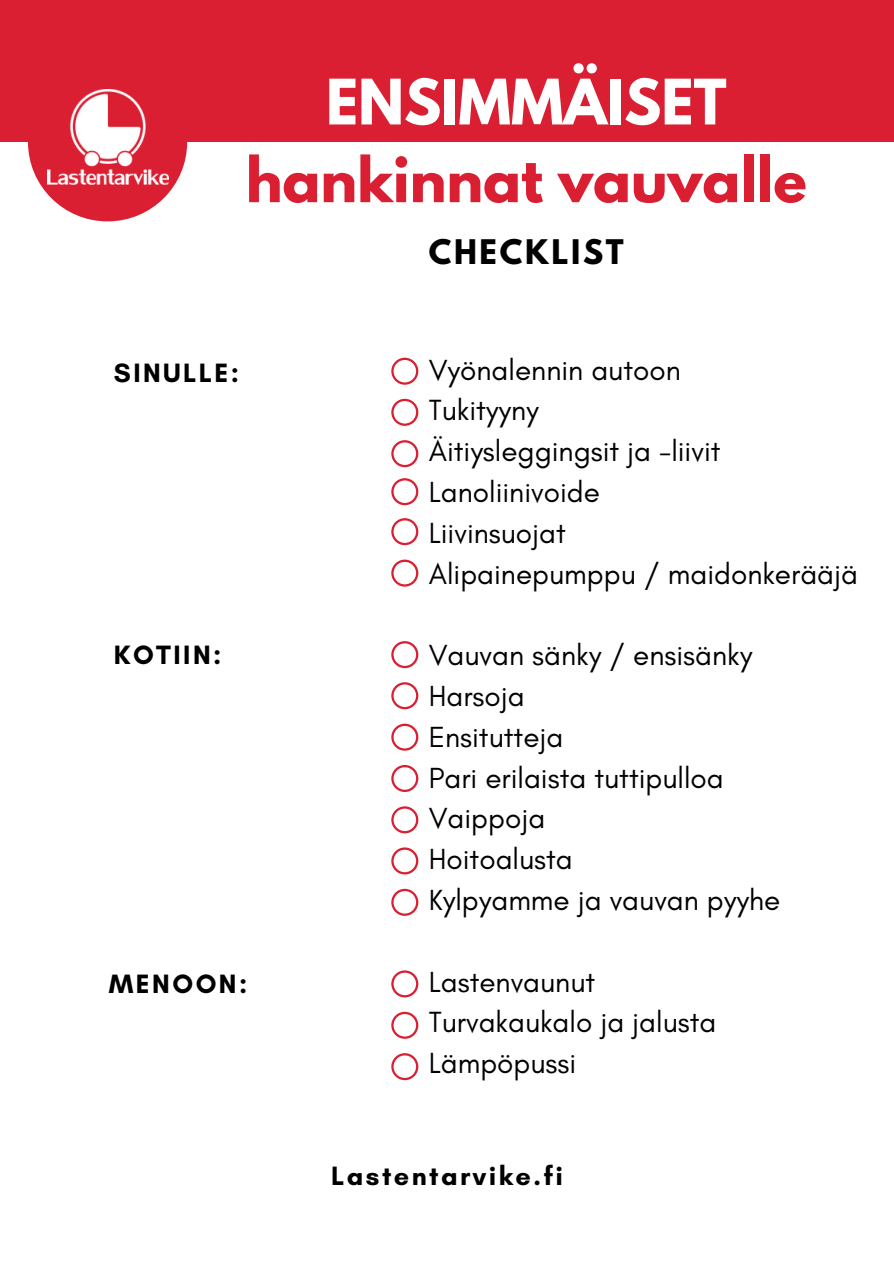
<style>
.page{position:relative;width:894px;height:1264px;background:#fff}
.page>*{position:absolute;margin:0;border:0;box-sizing:border-box;transform-origin:0 0}
.t1{font:700 55.5px "League Spartan";color:#da1f32}
.t2{font:700 55.5px "League Spartan";color:#fff}
.t3{font:700 30px "League Spartan";letter-spacing:.09em;color:#000}
.t4{font:29.7px/40.8px "Glacial Indifference";color:#000}
.t5{font:700 27px "Glacial Indifference";letter-spacing:.09em;color:#000}
</style>
<div class="page">
<div style="left:0;top:0;width:893px;height:142px;background:#da1f32"></div>
<div style="left:28px;top:62px;width:159px;height:159px;background:#da1f32;border-radius:50%"></div>
<img style="left:47px;top:89px;width:121px;height:95px">
<svg style="left:391px;top:358px;width:27px;height:27px"></svg>
<svg style="left:391px;top:399px;width:27px;height:27px"></svg>
<svg style="left:391px;top:440px;width:27px;height:27px"></svg>
<svg style="left:391px;top:641px;width:27px;height:27px"></svg>
<svg style="left:391px;top:682px;width:27px;height:27px"></svg>
<svg style="left:391px;top:723px;width:27px;height:27px"></svg>
<svg style="left:391px;top:765px;width:27px;height:27px"></svg>
<svg style="left:391px;top:806px;width:27px;height:27px"></svg>
<svg style="left:391px;top:847px;width:27px;height:27px"></svg>
<svg style="left:391px;top:888px;width:27px;height:27px"></svg>
<svg style="left:391px;top:970px;width:27px;height:27px"></svg>
<svg style="left:391px;top:1011px;width:27px;height:27px"></svg>
<svg style="left:391px;top:1053px;width:27px;height:27px"></svg>
<svg style="left:391px;top:478px;width:27px;height:27px"></svg>
<svg style="left:391px;top:518px;width:27px;height:27px"></svg>
<svg style="left:391px;top:559px;width:27px;height:27px"></svg>
<h1 class="t2" style="left:326px;top:74px;width:402px">ENSIMMÄISET</h1>
<h1 class="t1" style="left:246px;top:152px;width:562px">hankinnat vauvalle</h1>
<p class="t5" style="left:114px;top:357px;width:127px">SINULLE:</p>
<p class="t5" style="left:114px;top:638px;width:109px">KOTIIN:</p>
<p class="t5" style="left:109px;top:967px;width:140px">MENOON:</p>
<p class="t3" style="left:428px;top:236px;width:196px">CHECKLIST</p>
<p class="t4" style="left:428px;top:349px;width:430px">Vyönalennin autoon<br>Tukityyny<br>Äitiysleggingsit ja -liivit<br>Lanoliinivoide<br>Liivinsuojat<br>Alipainepumppu / maidonkerääjä</p>
<p class="t4" style="left:428px;top:634px;width:353px">Vauvan sänky / ensisänky<br>Harsoja<br>Ensitutteja<br>Pari erilaista tuttipulloa<br>Vaippoja<br>Hoitoalusta<br>Kylpyamme ja vauvan pyyhe</p>
<p class="t4" style="left:428px;top:960px;width:289px">Lastenvaunut<br>Turvakaukalo ja jalusta<br>Lämpöpussi</p>
<p class="t5" style="left:331px;top:1158px;width:233px">Lastentarvike.fi</p>
</div>
